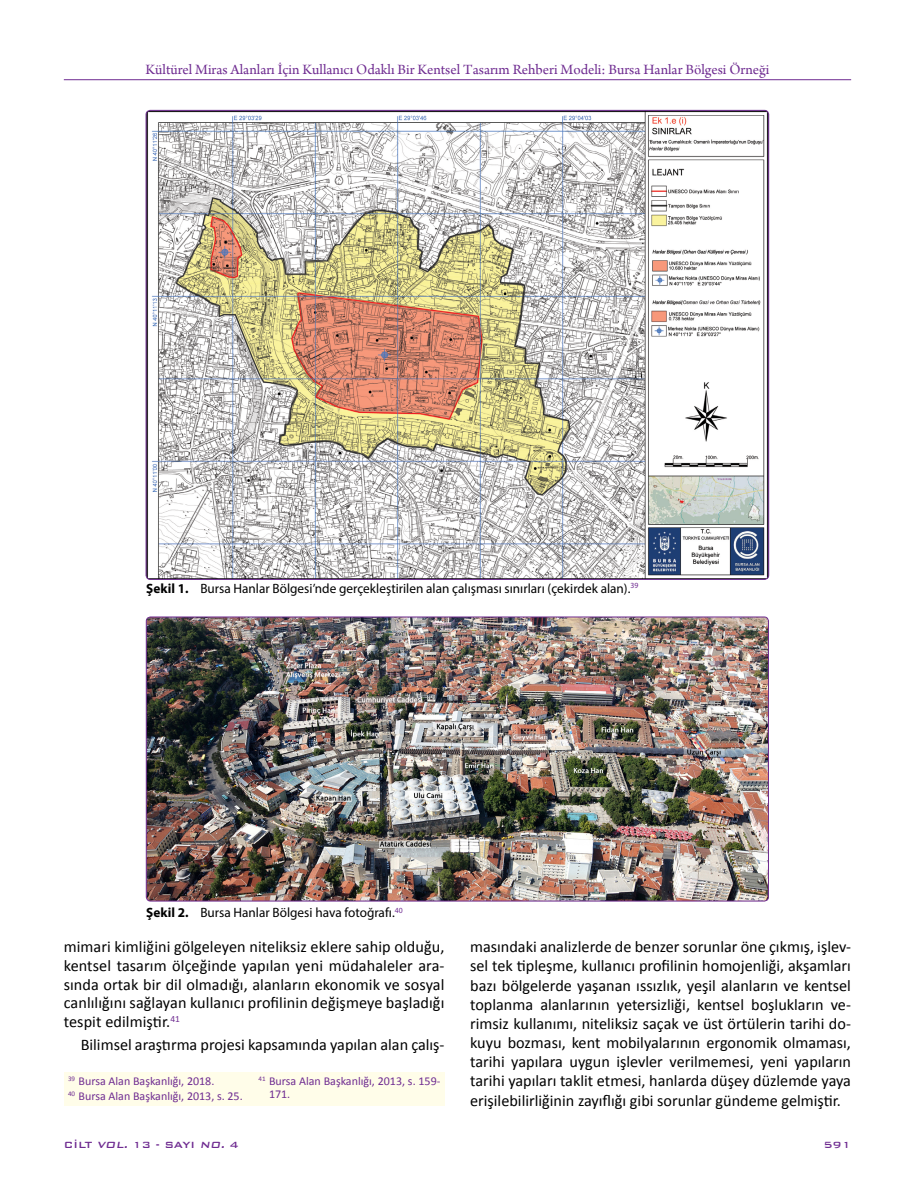
<style>
.page{position:relative;width:915px;height:1191px;background:#fff}
.page>*{position:absolute;margin:0;border:0;box-sizing:border-box;transform-origin:0 0}
.t1{font:16.2px/19.2px "Calibri";color:#000;text-align:justify}
.t2{font:15px "Arno Pro";color:#6f2c91}
.t3{font:13.5px "Myriad Pro";color:#000}
.t4{font:12px/14.5px "Calibri";color:#6f2c91}
.t5{font:500 12px "Bank Gothic BT";color:#6f2c91}
.s1{font-weight:700}
.s2{font-style:italic}
</style>
<div class="page">
<img style="left:146px;top:617px;width:622px;height:284px">
<div style="left:146px;top:617px;width:622px;height:284px;border:1px solid #6f2c91;border-radius:4px"></div>
<div style="left:64px;top:1072px;width:190px;height:33px;background:#fffde9"></div>
<div style="left:254px;top:1072px;width:190px;height:33px;background:#fffde9"></div>
<img style="left:146px;top:110px;width:622px;height:469px">
<hr style="left:64px;top:79px;width:786px;height:1px;background:#6f2c91">
<p class="t2" style="left:145px;top:61px;width:625px">Kültürel Miras Alanları İçin Kullanıcı Odaklı Bir Kentsel Tasarım Rehberi Modeli: Bursa Hanlar Bölgesi Örneği</p>
<p class="t3" style="left:146px;top:580px;width:493px"><span class="s1">Şekil 1.</span> Bursa Hanlar Bölgesi’nde gerçekleştirilen alan çalışması sınırları (çekirdek alan).<sup>39</sup></p>
<p class="t3" style="left:146px;top:904px;width:258px"><span class="s1">Şekil 2.</span> Bursa Hanlar Bölgesi hava fotoğrafı.<sup>40</sup></p>
<p class="t1" style="left:64px;top:937px;width:382px;line-height:18.8px">mimari kimliğini gölgeleyen niteliksiz eklere sahip olduğu, kentsel tasarım ölçeğinde yapılan yeni müdahaleler ara&shy;sında ortak bir dil olmadığı, alanların ekonomik ve sosyal canlılığını sağlayan kullanıcı profilinin değişmeye başladığı tespit edilmiştir.<sup>41</sup></p>
<p class="t1" style="left:81px;top:1035px;width:365px">Bilimsel araştırma projesi kapsamında yapılan alan çalış-</p>
<p class="t1" style="left:470px;top:937px;width:382px">masındaki analizlerde de benzer sorunlar öne çıkmış, işlev&shy;sel tek tipleşme, kullanıcı profilinin homojenliği, akşamları bazı bölgelerde yaşanan ıssızlık, yeşil alanların ve kentsel toplanma alanlarının yetersizliği, kentsel boşlukların ve&shy;rimsiz kullanımı, niteliksiz saçak ve üst örtülerin tarihi do&shy;kuyu bozması, kent mobilyalarının ergonomik olmaması, tarihi yapılara uygun işlevler verilmemesi, yeni yapıların tarihi yapıları taklit etmesi, hanlarda düşey düzlemde yaya erişilebilirliğinin zayıflığı gibi sorunlar gündeme gelmiştir.</p>
<p class="t4" style="left:68px;top:1074px;width:176px"><sup>39</sup> Bursa Alan Başkanlığı, 2018.<br><sup>40</sup> Bursa Alan Başkanlığı, 2013, s. 25.</p>
<p class="t4" style="left:269px;top:1075px;width:173px;line-height:12.5px;text-indent:-10px"><sup>41</sup> Bursa Alan Başkanlığı, 2013, s. 159-<br>171.</p>
<p class="t5" style="left:64px;top:1138px;width:176px">CİLT <span class="s2">VOL.</span> 13 - SAYI <span class="s2">NO.</span> 4</p>
<p class="t5" style="left:823px;top:1138px;width:29px">591</p>
</div>
